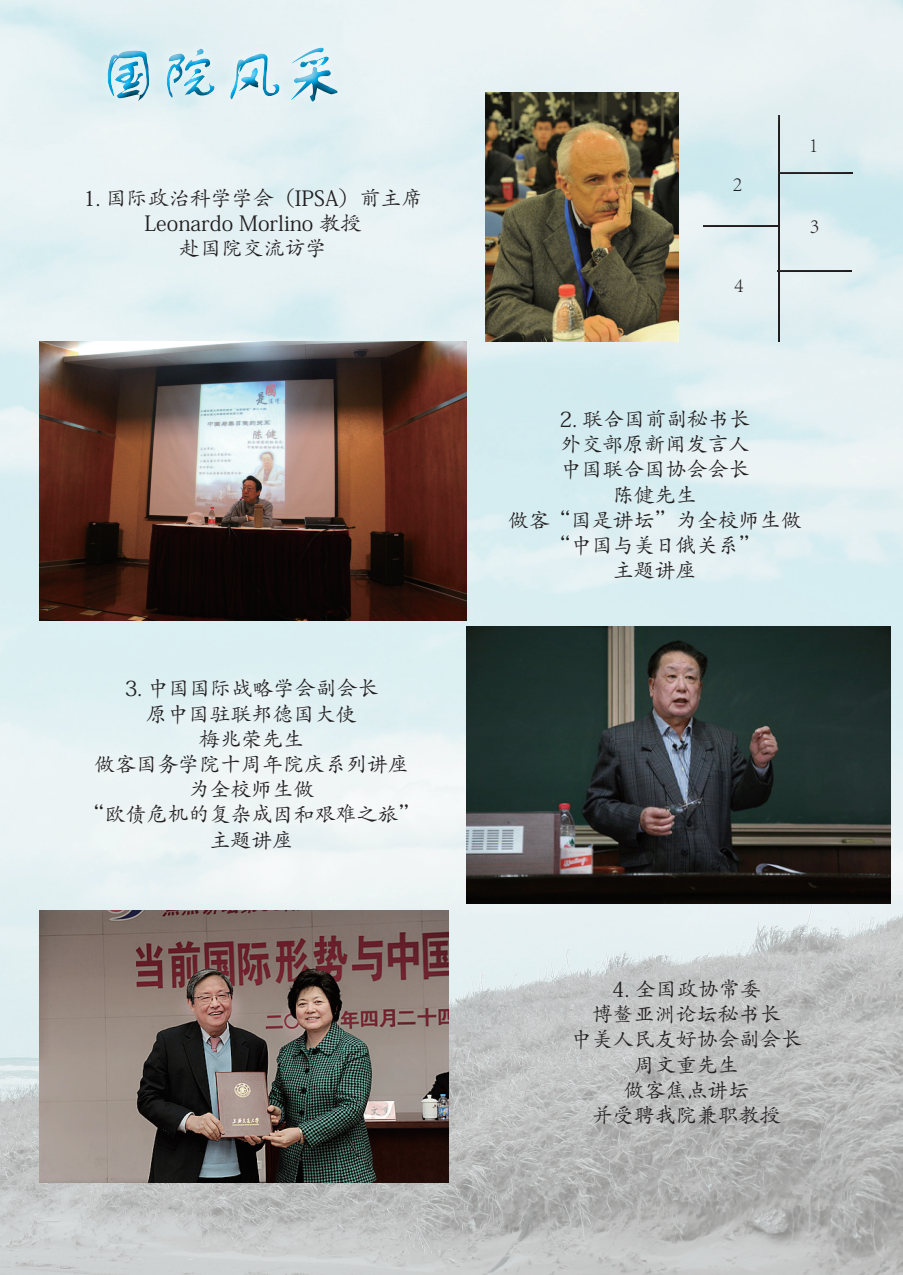
<style>
.page{position:relative;width:903px;height:1275px;background:#fff}
.page>*{position:absolute;margin:0;border:0;box-sizing:border-box;transform-origin:0 0}
.t1{font:63px "FZSTK GBK1 0";color:#00aeef}
.t2{font:21px/25.2px "Adobe Kaiti Std";color:#231f20;text-align:center}
.t3{font:300 21px "Adobe Song Std";color:#231f20}
</style>
<div class="page">
<img style="left:0;top:0;width:903px;height:1275px">
<div style="left:90px;top:31px;width:264px;height:85px;background:#231f20;opacity:.5"></div>
<div style="left:95px;top:35px;width:253px;height:72px;background:#fff;opacity:.75"></div>
<div style="left:102px;top:39px;width:248px;height:75px;background:#231f20;opacity:.75"></div>
<img style="left:39px;top:342px;width:427px;height:278px">
<img style="left:466px;top:626px;width:425px;height:277px">
<img style="left:485px;top:92px;width:194px;height:250px">
<img style="left:39px;top:910px;width:410px;height:272px">
<div style="left:775px;top:113px;width:5px;height:223px;background:#fff;opacity:.75"></div>
<div style="left:775px;top:120px;width:5px;height:223px;background:#231f20;opacity:.75"></div>
<hr style="left:775px;top:171px;width:77px;height:3px;background:#d0eaef">
<hr style="left:776px;top:171px;width:76px;height:3px;background:#231f20;opacity:.75">
<div style="left:700px;top:222px;width:79px;height:5px;background:#ecf3f5"></div>
<div style="left:701px;top:222px;width:78px;height:5px;background:#231f20;opacity:.75"></div>
<div style="left:774px;top:267px;width:78px;height:6px;background:#e6f0f3"></div>
<div style="left:775px;top:267px;width:78px;height:6px;background:#231f20;opacity:.75"></div>
<h1 class="t1" style="left:94px;top:37px;width:253px">国院风采</h1>
<p class="t2" style="left:83px;top:185px;width:341px">1. 国际政治科学学会（IPSA）前主席<br>Leonardo Morlino 教授<br>赴国院交流访学</p>
<p class="t2" style="left:84px;top:676px;width:337px">3. 中国国际战略学会副会长<br>原中国驻联邦德国大使<br>梅兆荣先生<br>做客国务学院十周年院庆系列讲座为全校师生做<br>“欧债危机的复杂成因和艰难之旅”主题讲座</p>
<p class="t3" style="left:733px;top:172px;width:11px">2</p>
<p class="t3" style="left:734px;top:273px;width:11px">4</p>
<p class="t3" style="left:809px;top:133px;width:11px">1</p>
<p class="t3" style="left:810px;top:214px;width:11px">3</p>
<p class="t2" style="left:508px;top:407px;width:295px">2. 联合国前副秘书长<br>外交部原新闻发言人<br>中国联合国协会会长<br>陈健先生<br>做客“国是讲坛”为全校师生做“中国与美日俄关系”<br>主题讲座</p>
<p class="t2" style="left:571px;top:977px;width:232px">4. 全国政协常委<br>博鳌亚洲论坛秘书长<br>中美人民友好协会副会长周文重先生<br>做客焦点讲坛<br>并受聘我院兼职教授</p>
</div>
